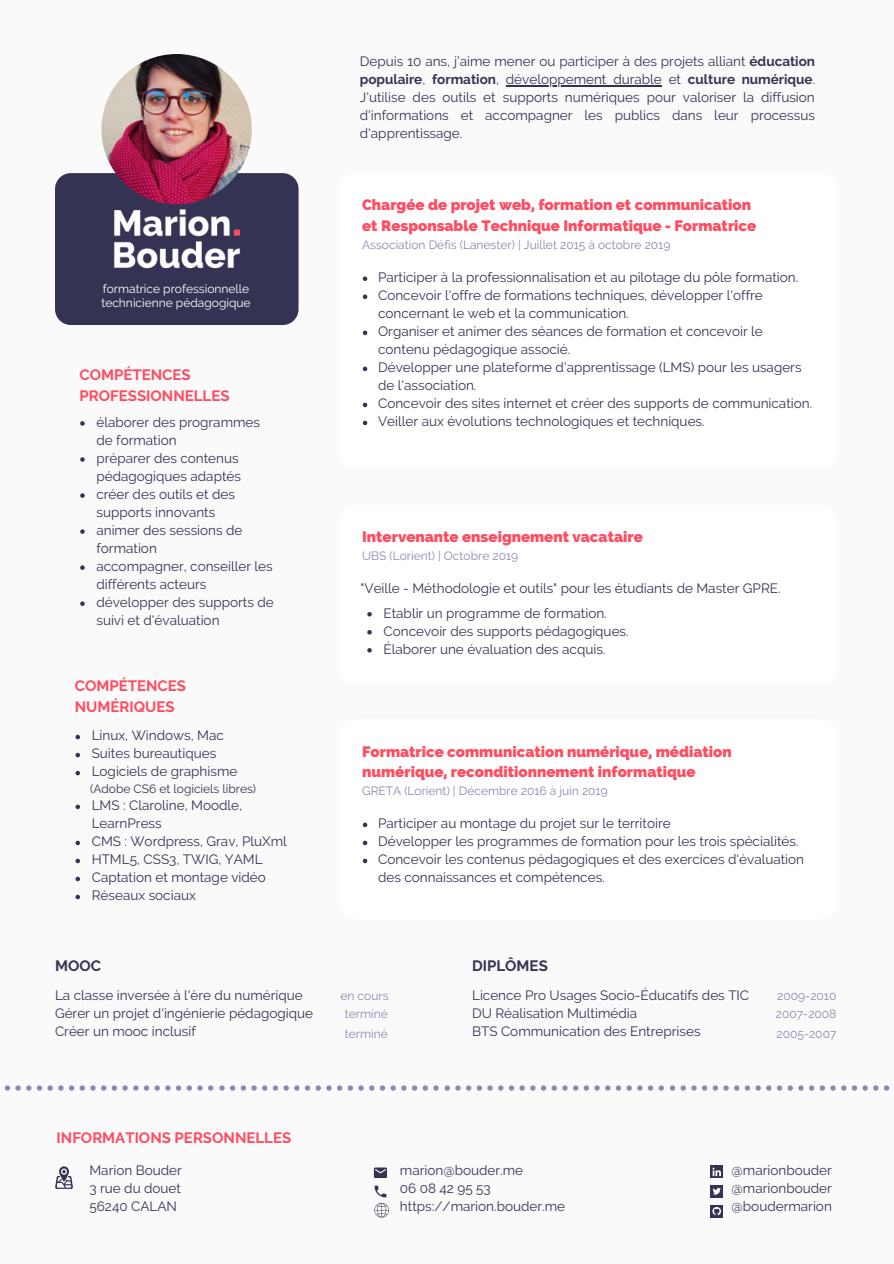
<style>
.page{position:relative;width:894px;height:1264px;background:#fff}
.page>*{position:absolute;margin:0;border:0;box-sizing:border-box;transform-origin:0 0}
.t1{font:800 15px/20.9px "Raleway";color:#ff4c60}
.t2{font:700 15px/20.9px "Raleway";color:#ff4c60}
.t3{font:700 15px "Raleway";color:#353353}
.t4{font:13.5px/18px "Raleway";color:#353353}
.t5{font:12px/18.8px "Raleway";color:#8b88b1}
.t6{font:12px/13.5px "Raleway";color:#fff}
.t7{font:12px "Raleway";color:#353353}
.s1{font-weight:700}
</style>
<div class="page">
<div style="left:0;top:0;width:893px;height:1263px;background:#fafafa"></div>
<div style="left:55px;top:173px;width:243px;height:152px;background:#353353;border-radius:16px"></div>
<img style="left:101px;top:54px;width:151px;height:150px;border-radius:50%">
<img style="left:114px;top:209px;width:127px;height:60px">
<div style="left:339px;top:173px;width:497px;height:295px;background:#fff;border-radius:16px"></div>
<svg style="left:362px;top:276px;width:5px;height:5px"></svg>
<svg style="left:362px;top:294px;width:5px;height:5px"></svg>
<svg style="left:362px;top:330px;width:5px;height:5px"></svg>
<svg style="left:362px;top:366px;width:5px;height:5px"></svg>
<svg style="left:362px;top:402px;width:5px;height:5px"></svg>
<svg style="left:362px;top:420px;width:5px;height:5px"></svg>
<div style="left:339px;top:505px;width:497px;height:179px;background:#fff;border-radius:16px"></div>
<svg style="left:367px;top:612px;width:5px;height:4px"></svg>
<svg style="left:367px;top:630px;width:5px;height:4px"></svg>
<svg style="left:367px;top:648px;width:5px;height:4px"></svg>
<div style="left:339px;top:719px;width:497px;height:200px;background:#fff;border-radius:16px"></div>
<svg style="left:362px;top:822px;width:5px;height:5px"></svg>
<svg style="left:362px;top:840px;width:5px;height:5px"></svg>
<svg style="left:362px;top:858px;width:5px;height:5px"></svg>
<svg style="left:710px;top:1205px;width:12px;height:12px"></svg>
<svg style="left:712px;top:1206px;width:8px;height:9px"></svg>
<div style="left:710px;top:1185px;width:12px;height:12px;background:#353353"></div>
<svg style="left:713px;top:1188px;width:7px;height:6px"></svg>
<svg style="left:710px;top:1165px;width:12px;height:12px"></svg>
<svg style="left:712px;top:1167px;width:8px;height:9px"></svg>
<svg style="left:55px;top:1166px;width:18px;height:22px"></svg>
<svg style="left:374px;top:1167px;width:13px;height:10px"></svg>
<svg style="left:374px;top:1185px;width:15px;height:32px"></svg>
<hr style="left:505px;top:85px;width:156px;height:1px;background:#353353">
<svg style="left:80px;top:421px;width:5px;height:4px"></svg>
<svg style="left:80px;top:457px;width:5px;height:5px"></svg>
<svg style="left:80px;top:493px;width:5px;height:5px"></svg>
<svg style="left:80px;top:529px;width:5px;height:5px"></svg>
<svg style="left:80px;top:565px;width:5px;height:5px"></svg>
<svg style="left:80px;top:601px;width:5px;height:5px"></svg>
<svg style="left:75px;top:734px;width:5px;height:5px"></svg>
<svg style="left:75px;top:752px;width:5px;height:5px"></svg>
<svg style="left:75px;top:770px;width:5px;height:5px"></svg>
<svg style="left:75px;top:804px;width:5px;height:5px"></svg>
<svg style="left:75px;top:840px;width:5px;height:5px"></svg>
<svg style="left:75px;top:858px;width:5px;height:5px"></svg>
<svg style="left:75px;top:876px;width:5px;height:5px"></svg>
<svg style="left:75px;top:894px;width:5px;height:5px"></svg>
<svg style="left:4px;top:1085px;width:209px;height:5px"></svg>
<svg style="left:219px;top:1085px;width:219px;height:5px"></svg>
<svg style="left:444px;top:1085px;width:219px;height:5px"></svg>
<svg style="left:670px;top:1085px;width:219px;height:5px"></svg>
<p class="t4" style="left:360px;top:52px;width:456px;text-align:justify">Depuis 10 ans, j’aime mener ou participer à des projets alliant <span class="s1">éducation populaire</span>, <span class="s1">formation</span>, développement durable et <span class="s1">culture numérique</span>.<br>J'utilise des outils et supports numériques pour valoriser la diffusion d'informations et accompagner les publics dans leur processus d'apprentissage.</p>
<p class="t6" style="left:101px;top:282px;width:151px">formatrice professionnelle technicienne pédagogique</p>
<p class="t2" style="left:79px;top:365px;width:152px">COMPÉTENCES<br>PROFESSIONNELLES</p>
<p class="t4" style="left:96px;top:413px;width:179px">élaborer des programmes de formation<br>préparer des contenus pédagogiques adaptés créer des outils et des supports innovants<br>animer des sessions de formation<br>accompagner, conseiller les différents acteurs développer des supports de suivi et d'évaluation</p>
<p class="t2" style="left:75px;top:675px;width:113px">COMPÉTENCES<br>NUMÉRIQUES</p>
<p class="t4" style="left:92px;top:726px;width:147px">Linux, Windows, Mac<br>Suites bureautiques<br>Logiciels de graphisme</p>
<p class="t4" style="left:92px;top:796px;width:196px">LMS : Claroline, Moodle,<br>LearnPress<br>CMS : Wordpress, Grav, PluXml<br>HTML5, CSS3, TWIG, YAML<br>Captation et montage vidéo<br>Réseaux sociaux</p>
<p class="t7" style="left:90px;top:782px;width:167px">(Adobe CS6 et logiciels libres)</p>
<p class="t3" style="left:55px;top:956px;width:47px">MOOC</p>
<p class="t4" style="left:55px;top:985px;width:259px">La classe inversée à l'ère du numérique<br>Gérer un projet d'ingénierie pédagogique<br>Créer un mooc inclusif</p>
<p class="t1" style="left:362px;top:195px;width:395px">Chargée de projet web, formation et communication et Responsable Technique Informatique - Formatrice</p>
<p class="t5" style="left:362px;top:235px;width:310px">Association Défis (Lanester) | Juillet 2015 à octobre 2019</p>
<p class="t4" style="left:378px;top:268px;width:435px">Participer à la professionnalisation et au pilotage du pôle formation.<br>Concevoir l'offre de formations techniques, développer l'offre concernant le web et la communication.<br>Organiser et animer des séances de formation et concevoir le contenu pédagogique associé.<br>Développer une plateforme d'apprentissage (LMS) pour les usagers de l'association.<br>Concevoir des sites internet et créer des supports de communication.<br>Veiller aux évolutions technologiques et techniques.</p>
<p class="t1" style="left:362px;top:526px;width:282px">Intervenante enseignement vacataire</p>
<p class="t5" style="left:362px;top:546px;width:157px">UBS (Lorient) | Octobre 2019</p>
<p class="t4" style="left:360px;top:579px;width:421px">"Veille - Méthodologie et outils" pour les étudiants de Master GPRE.</p>
<p class="t4" style="left:383px;top:604px;width:247px">Etablir un programme de formation.<br>Concevoir des supports pédagogiques.<br>Élaborer une évaluation des acquis.</p>
<p class="t1" style="left:362px;top:740px;width:371px">Formatrice communication numérique, médiation numérique, reconditionnement informatique</p>
<p class="t5" style="left:362px;top:781px;width:247px">GRETA (Lorient) | Décembre 2016 à juin 2019</p>
<p class="t4" style="left:378px;top:814px;width:427px">Participer au montage du projet sur le territoire<br>Développer les programmes de formation pour les trois spécialités.<br>Concevoir les contenus pédagogiques et des exercices d'évaluation des connaissances et compétences.</p>
<p class="t5" style="left:340px;top:986px;width:50px;text-align:center">en cours terminé</p>
<p class="t5" style="left:345px;top:1024px;width:44px">terminé</p>
<p class="t3" style="left:472px;top:956px;width:77px">DIPLÔMES</p>
<p class="t4" style="left:472px;top:985px;width:278px">Licence Pro Usages Socio-Éducatifs des TIC<br>DU Réalisation Multimédia<br>BTS Communication des Entreprises</p>
<p class="t5" style="left:775px;top:986px;width:62px">2009-2010<br>2007-2008</p>
<p class="t5" style="left:776px;top:1024px;width:61px">2005-2007</p>
<p class="t2" style="left:57px;top:1127px;width:236px">INFORMATIONS PERSONNELLES</p>
<p class="t4" style="left:89px;top:1161px;width:94px;text-align:justify">Marion Bouder 3 rue du douet 56240 CALAN</p>
<p class="t4" style="left:400px;top:1161px;width:167px">marion@bouder.me<br>06 08 42 95 53 https://marion.bouder.me</p>
<p class="t4" style="left:731px;top:1161px;width:102px;text-align:justify">@marionbouder @marionbouder @boudermarion</p>
</div>
